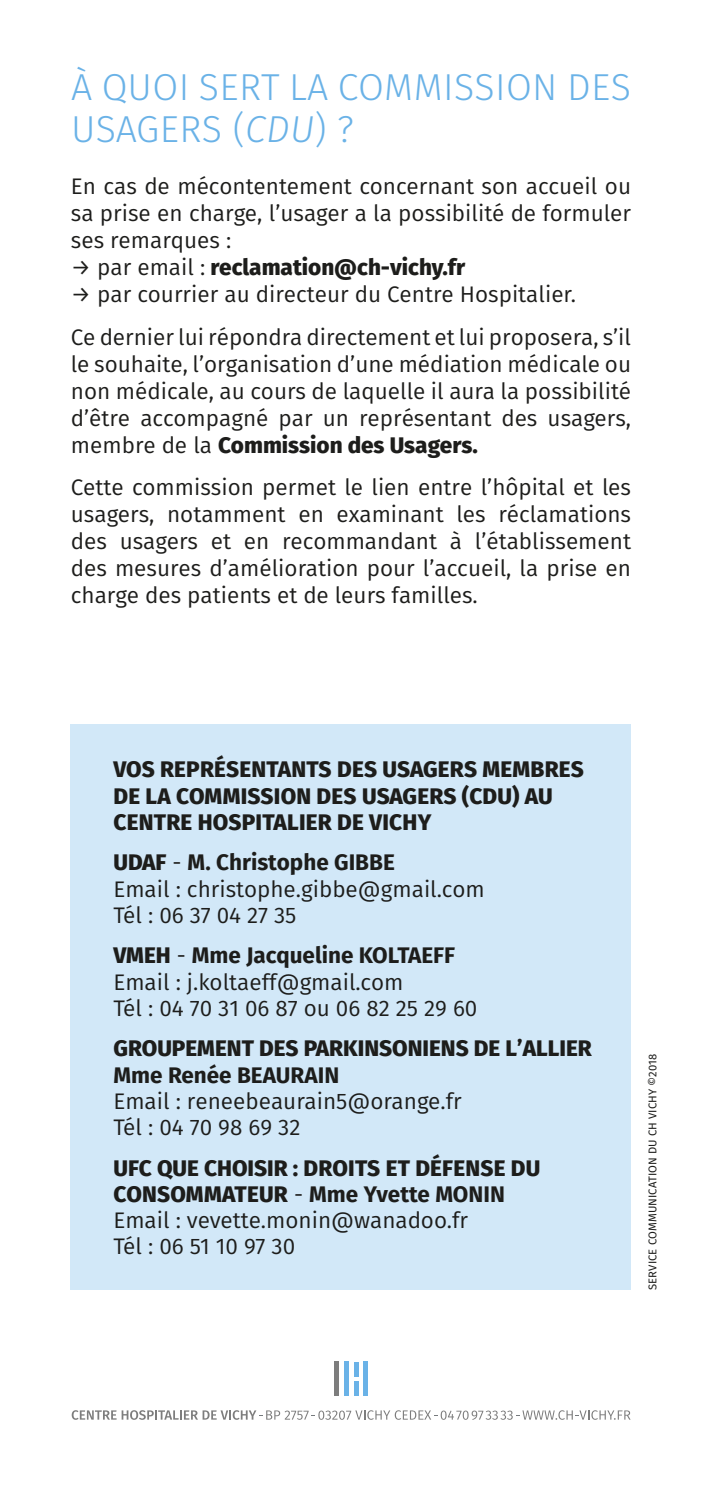
<style>
.page{position:relative;width:702px;height:1489px;background:#fff}
.page>*{position:absolute;margin:0;border:0;box-sizing:border-box;transform-origin:0 0}
.t1{font:300 37.5px/42.5px "Fira Sans";letter-spacing:.01em;color:#6ab2e7}
.t2{font:22.5px/27px "Fira Sans";color:#1d1d1b;text-align:justify}
.t3{font:800 22.5px/26.2px "Fira Sans";letter-spacing:.005em;color:#1d1d1b}
.t4{font:700 22.5px "Fira Sans";color:#1d1d1b}
.t5{font:11.25px "Fira Sans";letter-spacing:.01em;color:#1d1d1b}
.s1{font-style:italic}
.s2{font-weight:400}
.s3{font-weight:800}
.s4{font-weight:700}
</style>
<div class="page">
<svg style="left:72px;top:1410px;width:558px;height:9px"></svg>
<div style="left:334px;top:1361px;width:5px;height:34px;background:#7d7d7d"></div>
<hr style="left:344px;top:1361px;width:4px;height:34px;background:#6ab2e7">
<div style="left:363px;top:1361px;width:5px;height:34px;background:#6ab2e7"></div>
<div style="left:353px;top:1361px;width:5px;height:15px;background:#6ab2e7"></div>
<div style="left:353px;top:1381px;width:5px;height:14px;background:#6ab2e7"></div>
<div style="left:71px;top:724px;width:560px;height:565px;background:#d2e8f8"></div>
<p class="t1" style="left:71px;top:68px;width:561px">À QUOI SERT LA COMMISSION DES<br>USAGERS (<span class="s1">CDU</span>) ?</p>
<p class="t2" style="left:71px;top:175px;width:561px">En cas de mécontentement concernant son accueil ou sa prise en charge, l’usager a la possibilité de formuler ses remarques :</p>
<p class="t3" style="left:71px;top:256px;width:396px"><span class="s2">→ par email :</span> reclamation@ch-vichy.fr</p>
<p class="t2" style="left:71px;top:283px;width:506px">→ par courrier au directeur du Centre Hospitalier.</p>
<p class="t2" style="left:71px;top:325px;width:561px">Ce dernier lui répondra directement et lui proposera, s’il le souhaite, l’organisation d’une médiation médicale ou non médicale, au cours de laquelle il aura la possibilité d’être accompagné par un représentant des usagers, membre de la <span class="s3">Commission des Usagers.</span></p>
<p class="t2" style="left:71px;top:475px;width:561px">Cette commission permet le lien entre l’hôpital et les usagers, notamment en examinant les réclamations des usagers et en recommandant à l’établissement des mesures d’amélioration pour l’accueil, la prise en charge des patients et de leurs familles.</p>
<p class="t3" style="left:113px;top:758px;width:472px">VOS REPRÉSENTANTS DES USAGERS MEMBRES</p>
<p class="t3" style="left:113px;top:784px;width:440px">DE LA COMMISSION DES USAGERS (CDU) AU<br>CENTRE HOSPITALIER DE VICHY</p>
<p class="t4" style="left:113px;top:846px;width:283px"><span class="s3">UDAF</span> <span class="s2">-</span> M. Christophe GIBBE</p>
<p class="t2" style="left:113px;top:876px;width:373px">Email : christophe.gibbe@gmail.com</p>
<p class="t2" style="left:113px;top:903px;width:184px">Tél : 06 37 04 27 35</p>
<p class="t4" style="left:113px;top:939px;width:343px"><span class="s3">VMEH</span> <span class="s2">-</span> Mme Jacqueline KOLTAEFF</p>
<p class="t2" style="left:113px;top:969px;width:291px">Email : j.koltaeff@gmail.com</p>
<p class="t2" style="left:113px;top:996px;width:365px">Tél : 04 70 31 06 87 ou 06 82 25 29 60</p>
<p class="t3" style="left:113px;top:1036px;width:480px">GROUPEMENT DES PARKINSONIENS DE L’ALLIER</p>
<p class="t4" style="left:113px;top:1058px;width:227px">Mme Renée BEAURAIN</p>
<p class="t2" style="left:113px;top:1089px;width:350px">Email : reneebeaurain5@orange.fr</p>
<p class="t2" style="left:113px;top:1115px;width:188px">Tél : 04 70 98 69 32</p>
<p class="t3" style="left:113px;top:1156px;width:428px">UFC QUE CHOISIR : DROITS ET DÉFENSE DU<br>CONSOMMATEUR <span class="s2">-</span> <span class="s4">Mme Yvette MONIN</span></p>
<p class="t2" style="left:113px;top:1208px;width:356px">Email : vevette.monin@wanadoo.fr</p>
<p class="t2" style="left:113px;top:1234px;width:183px">Tél : 06 51 10 97 30</p>
<p class="t5" style="left:644px;top:1289px;width:237px;rotate:-90deg">SERVICE COMMUNICATION DU CH VICHY ©2018</p>
</div>
